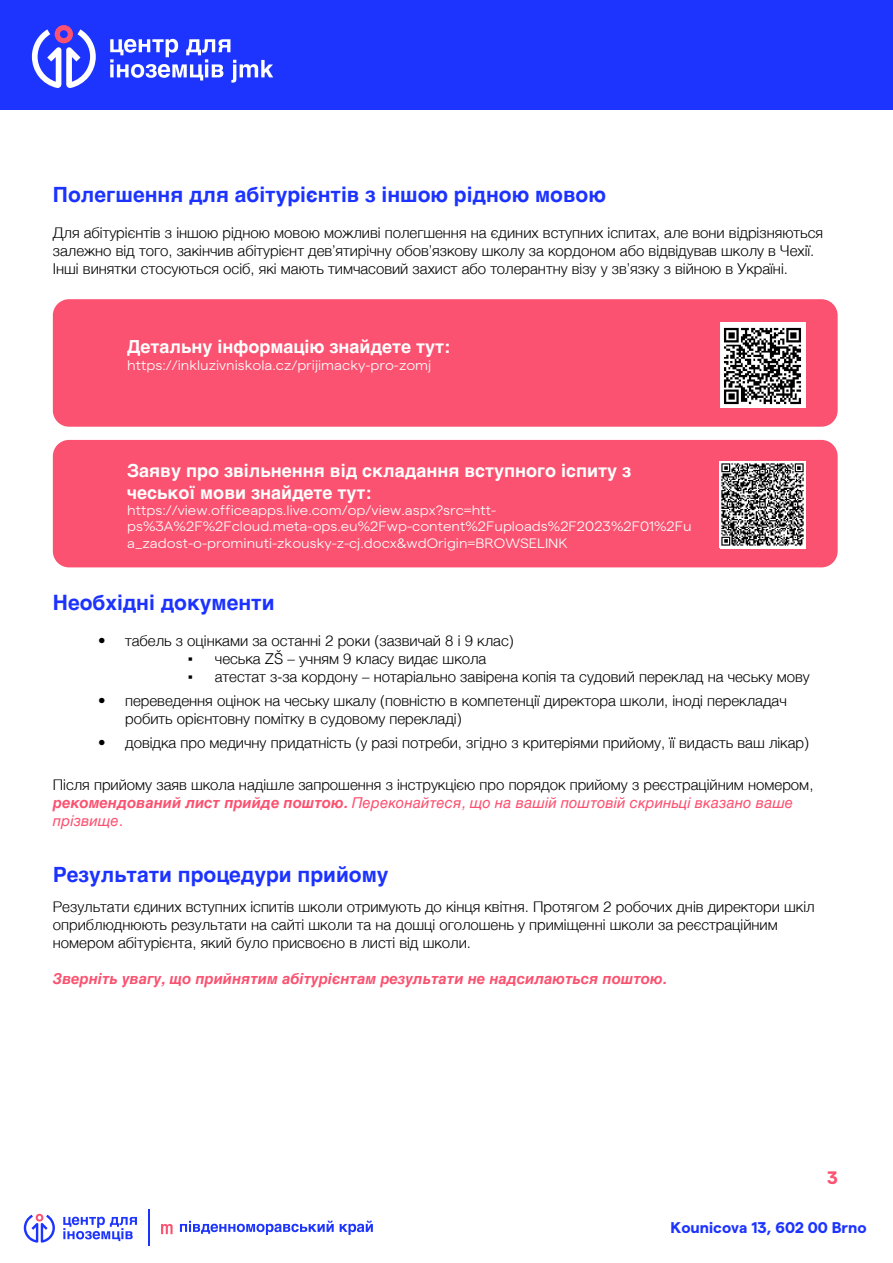
<style>
.page{position:relative;width:893px;height:1263px;background:#fff}
.page>*{position:absolute;margin:0;border:0;box-sizing:border-box;transform-origin:0 0}
.t1{font:700 21px "Helvetica";color:#1c33ff}
.t2{font:700 18px/21.6px "Helvetica";color:#fff}
.t3{font:700 18px "Matter SQ";color:#fa5270}
.t4{font:700 15.45px "Matter SQ";color:#1d34fe}
.t5{font:300 15px/18px "Helvetica";color:#000}
.t6{font:italic 700 15px "Helvetica";color:#fa5270}
.t7{font:300 13.65px/16.4px "Matter SQ";color:#fff;scale:1.1 1}
.s1{font-family:"Times New Roman";font-weight:400}
.s2{font-weight:700;font-style:italic;color:#fa5270}
.s3{font-weight:400;font-style:italic;color:#fb5271}
</style>
<div class="page">
<div style="left:0;top:0;width:893px;height:110px;background:#1d34fe"></div>
<svg style="left:110px;top:39px;width:163px;height:44px"></svg>
<svg style="left:32px;top:25px;width:64px;height:63px"></svg>
<div style="left:53px;top:440px;width:785px;height:127px;background:#fa5270;border-radius:16px"></div>
<div style="left:53px;top:299px;width:785px;height:128px;background:#fa5270;border-radius:16px"></div>
<img style="left:720px;top:323px;width:85px;height:85px">
<img style="left:720px;top:462px;width:86px;height:86px">
<img style="left:721px;top:324px;width:83px;height:83px">
<hr style="left:148px;top:1209px;width:2px;height:37px;background:#1d34fe">
<svg style="left:161px;top:1224px;width:12px;height:10px"></svg>
<svg style="left:180px;top:1220px;width:154px;height:15px"></svg>
<svg style="left:340px;top:1220px;width:33px;height:15px"></svg>
<svg style="left:24px;top:1214px;width:31px;height:28px"></svg>
<svg style="left:63px;top:1217px;width:74px;height:24px"></svg>
<h1 class="t1" style="left:53px;top:182px;width:555px">Полегшення для абітурієнтів з іншою рідною мовою</h1>
<p class="t5" style="left:53px;top:223px;width:772px">Для абітурієнтів з іншою рідною мовою можливі полегшення на єдиних вступних іспитах, але вони відрізняються залежно від того, закінчив абітурієнт дев’ятирічну обов’язкову школу за кордоном або відвідував школу в Чехії.<br>Інші винятки стосуються осіб, які мають тимчасовий захист або толерантну візу у зв’язку з війною в Україні.</p>
<p class="t2" style="left:127px;top:338px;width:324px">Детальну інформацію знайдете тут:</p>
<p class="t7" style="left:127px;top:356px;width:278px">https://inkluzivniskola.cz/prijimacky-pro-zomj</p>
<p class="t2" style="left:127px;top:462px;width:506px">Заяву про звільнення від складання вступного іспиту з чеської мови знайдете тут:</p>
<p class="t7" style="left:127px;top:501px;width:515px">https://view.officeapps.live.com/op/view.aspx?src=htt&shy;ps%3A%2F%2Fcloud.meta-ops.eu%2Fwp-content%2Fuploads%2F2023%2F01%2Fu a_zadost-o-prominuti-zkousky-z-cj.docx&amp;wdOrigin=BROWSELINK</p>
<h1 class="t1" style="left:53px;top:590px;width:223px">Необхідні документи</h1>
<p class="t5" style="left:98px;top:631px;width:417px">• табель з оцінками за останні 2 роки (зазвичай 8 і 9 клас)</p>
<p class="t5" style="left:188px;top:649px;width:300px"><span class="s1">▪</span> чеська ZŠ – учням 9 класу видає школа</p>
<p class="t5" style="left:188px;top:667px;width:623px"><span class="s1">▪</span> атестат з-за кордону – нотаріально завірена копія та судовий переклад на чеську мову</p>
<p class="t5" style="left:125px;top:691px;width:663px;text-indent:-27px">• переведення оцінок на чеську шкалу (повністю в компетенції директора школи, іноді перекладач робить орієнтовну помітку в судовому перекладі)</p>
<p class="t5" style="left:98px;top:733px;width:712px">• довідка про медичну придатність (у разі потреби, згідно з критеріями прийому, її видасть ваш лікар)</p>
<p class="t5" style="left:53px;top:775px;width:762px">Після прийому заяв школа надішле запрошення з інструкцією про порядок прийому з реєстраційним номером, <span class="s2">рекомендований лист прийде поштою.</span> <span class="s3">Переконайтеся, що на вашій поштовій скриньці вказано ваше прізвище.</span></p>
<h1 class="t1" style="left:53px;top:862px;width:337px">Результати процедури прийому</h1>
<p class="t5" style="left:53px;top:896px;width:763px">Результати єдиних вступних іспитів школи отримують до кінця квітня. Протягом 2 робочих днів директори шкіл оприблюднюють результати на сайті школи та на дошці оголошень у приміщенні школи за реєстраційним номером абітурієнта, який було присвоєно в листі від школи.</p>
<p class="t6" style="left:53px;top:969px;width:615px">Зверніть увагу, що прийнятим абітурієнтам результати не надсилаються поштою.</p>
<p class="t3" style="left:827px;top:1164px;width:12px">3</p>
<p class="t4" style="left:671px;top:1216px;width:197px">Kounicova 13, 602 00 Brno</p>
</div>
